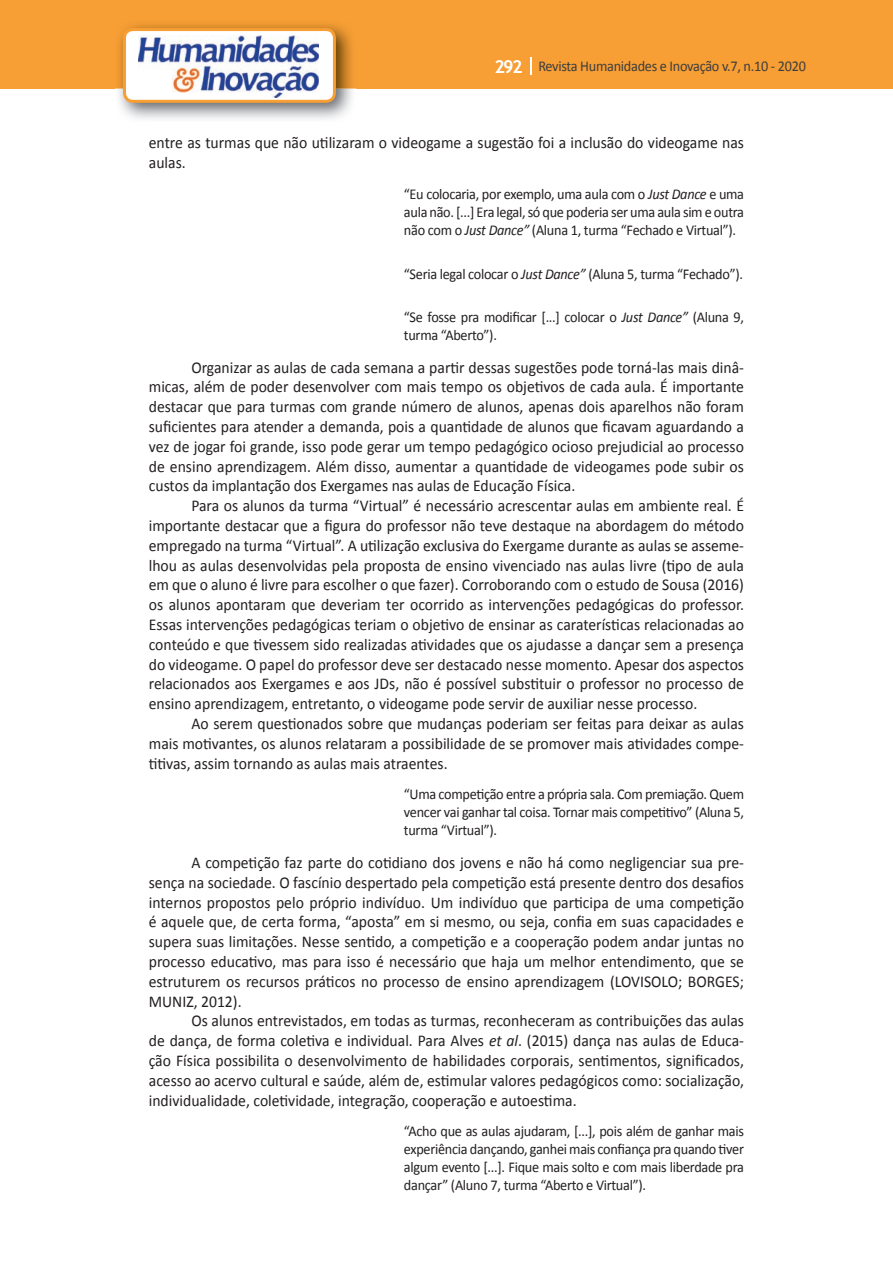
<style>
.page{position:relative;width:893px;height:1263px;background:#fff}
.page>*{position:absolute;margin:0;border:0;box-sizing:border-box;transform-origin:0 0}
.t1{font:16.5px/19.8px "Calibri";color:#231f20;text-align:justify;scale:.95 1}
.t2{font:15px/18px "Calibri";letter-spacing:-.02em;color:#231f20;text-align:justify;scale:.95 1}
.t3{font:15px "Calibri";letter-spacing:-.02em;color:#3e3e3f;scale:.95 1}
.s1{font-family:"Trebuchet MS";font-weight:700;font-size:18px;color:#fff}
.s2{font-style:italic}
</style>
<div class="page">
<div style="left:0;top:0;width:893px;height:88px;background:#f79e34"></div>
<svg style="left:530px;top:57px;width:2px;height:18px"></svg>
<img style="left:115px;top:24px;width:241px;height:95px">
<svg style="left:123px;top:28px;width:213px;height:75px"></svg>
<p class="t3" style="left:495px;top:57px;width:329px"><span class="s1">292</span> Revista Humanidades e Inovação v.7, n.10 - 2020</p>
<p class="t1" style="left:149px;top:133px;width:628px">entre as turmas que não utilizaram o videogame a sugestão foi a inclusão do videogame nas aulas.</p>
<p class="t2" style="left:404px;top:185px;width:360px">“Eu colocaria, por exemplo, uma aula com o <span class="s2">Just Dance</span> e uma aula não. [...] Era legal, só que poderia ser uma aula sim e outra não com o <span class="s2">Just Dance”</span> (Aluna 1, turma “Fechado e Virtual”).</p>
<p class="t2" style="left:404px;top:265px;width:358px">“Seria legal colocar o <span class="s2">Just Dance”</span> (Aluna 5, turma “Fechado”).</p>
<p class="t2" style="left:404px;top:308px;width:360px">“Se fosse pra modificar [...] colocar o <span class="s2">Just Dance”</span> (Aluna 9, turma “Aberto”).</p>
<p class="t1" style="left:149px;top:357px;width:628px;text-indent:43px">Organizar as aulas de cada semana a partir dessas sugestões pode torná-las mais dinâ&shy;micas, além de poder desenvolver com mais tempo os objetivos de cada aula. É importante destacar que para turmas com grande número de alunos, apenas dois aparelhos não foram suficientes para atender a demanda, pois a quantidade de alunos que ficavam aguardando a vez de jogar foi grande, isso pode gerar um tempo pedagógico ocioso prejudicial ao processo de ensino aprendizagem. Além disso, aumentar a quantidade de videogames pode subir os custos da implantação dos Exergames nas aulas de Educação Física.</p>
<p class="t1" style="left:149px;top:496px;width:628px;text-indent:43px">Para os alunos da turma “Virtual” é necessário acrescentar aulas em ambiente real. É importante destacar que a figura do professor não teve destaque na abordagem do método empregado na turma “Virtual”. A utilização exclusiva do Exergame durante as aulas se asseme&shy;lhou as aulas desenvolvidas pela proposta de ensino vivenciado nas aulas livre (tipo de aula em que o aluno é livre para escolher o que fazer). Corroborando com o estudo de Sousa (2016) os alunos apontaram que deveriam ter ocorrido as intervenções pedagógicas do professor.<br>Essas intervenções pedagógicas teriam o objetivo de ensinar as caraterísticas relacionadas ao conteúdo e que tivessem sido realizadas atividades que os ajudasse a dançar sem a presença do videogame. O papel do professor deve ser destacado nesse momento. Apesar dos aspectos relacionados aos Exergames e aos JDs, não é possível substituir o professor no processo de ensino aprendizagem, entretanto, o videogame pode servir de auxiliar nesse processo.</p>
<p class="t1" style="left:149px;top:714px;width:628px;text-indent:43px">Ao serem questionados sobre que mudanças poderiam ser feitas para deixar as aulas mais motivantes, os alunos relataram a possibilidade de se promover mais atividades compe&shy;titivas, assim tornando as aulas mais atraentes.</p>
<p class="t2" style="left:404px;top:785px;width:360px">“Uma competição entre a própria sala. Com premiação. Quem vencer vai ganhar tal coisa. Tornar mais competitivo” (Aluna 5, turma “Virtual”).</p>
<p class="t1" style="left:149px;top:853px;width:628px;text-indent:43px">A competição faz parte do cotidiano dos jovens e não há como negligenciar sua pre&shy;sença na sociedade. O fascínio despertado pela competição está presente dentro dos desafios internos propostos pelo próprio indivíduo. Um indivíduo que participa de uma competição é aquele que, de certa forma, “aposta” em si mesmo, ou seja, confia em suas capacidades e supera suas limitações. Nesse sentido, a competição e a cooperação podem andar juntas no processo educativo, mas para isso é necessário que haja um melhor entendimento, que se estruturem os recursos práticos no processo de ensino aprendizagem (LOVISOLO; BORGES; MUNIZ, 2012).</p>
<p class="t1" style="left:149px;top:1011px;width:628px;text-indent:43px">Os alunos entrevistados, em todas as turmas, reconheceram as contribuições das aulas de dança, de forma coletiva e individual. Para Alves <span class="s2">et al</span>. (2015) dança nas aulas de Educa&shy;ção Física possibilita o desenvolvimento de habilidades corporais, sentimentos, significados, acesso ao acervo cultural e saúde, além de, estimular valores pedagógicos como: socialização, individualidade, coletividade, integração, cooperação e autoestima.</p>
<p class="t2" style="left:404px;top:1122px;width:359px">“Acho que as aulas ajudaram, [...], pois além de ganhar mais experiência dançando, ganhei mais confiança pra quando tiver algum evento [...]. Fique mais solto e com mais liberdade pra dançar” (Aluno 7, turma “Aberto e Virtual”).</p>
</div>
